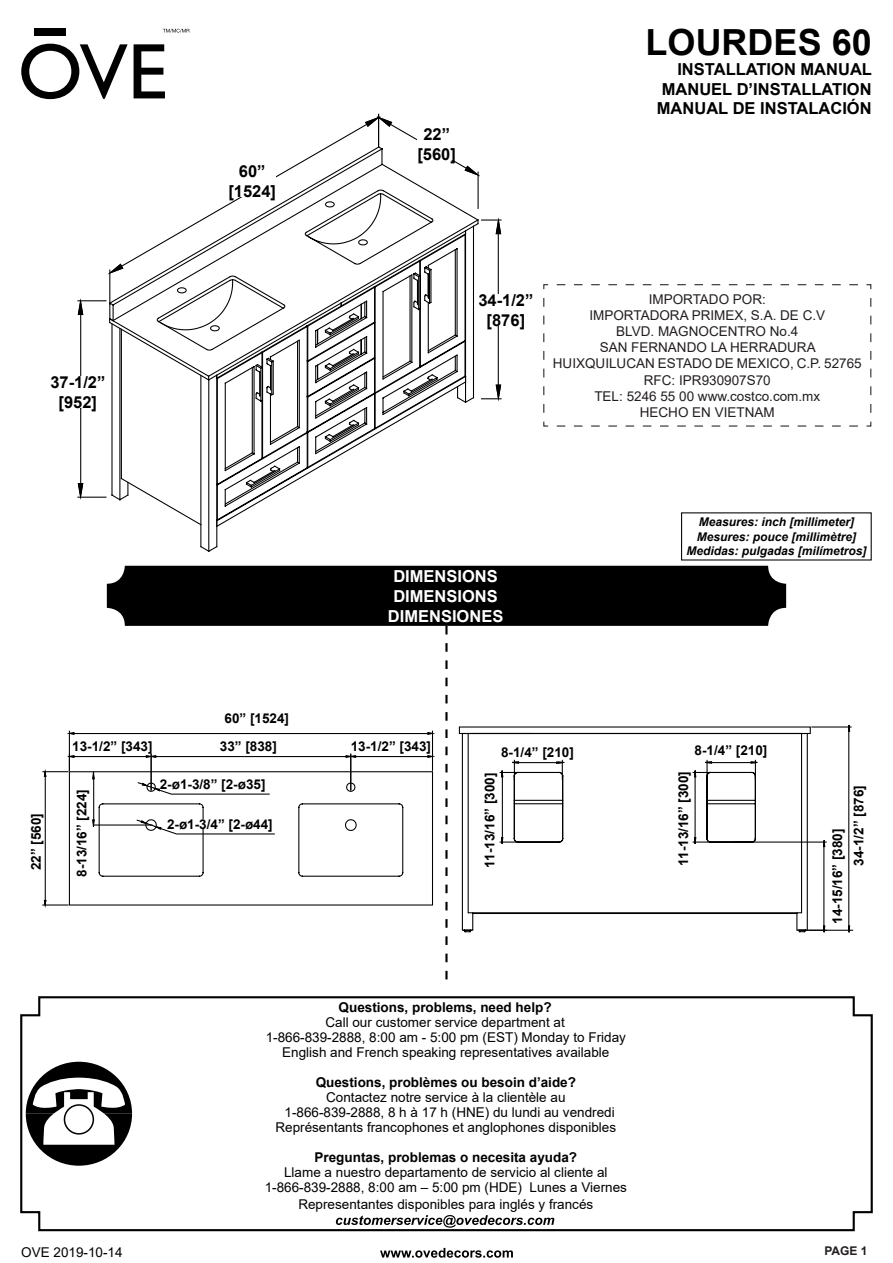
<style>
.page{position:relative;width:893px;height:1263px;background:#fff}
.page>*{position:absolute;margin:0;border:0;box-sizing:border-box;transform-origin:0 0}
.t1{font:700 36px "Arial";color:#000}
.t2{font:700 16.5px "Arial";color:#000}
.t3{font:700 16.5px "Arial";color:#fff}
.t4{font:13.5px "Arial";color:#000}
.t5{font:700 13.5px "Arial";color:#000}
.t6{font:13.5px "Arial";color:#231f20}
.t7{font:italic 700 12px "Arial";color:#000}
.t8{font:700 12px "Arial";color:#231f20}
</style>
<div class="page">
<hr style="left:69px;top:731px;width:1px;height:39px;background:#000">
<hr style="left:432px;top:731px;width:1px;height:39px;background:#000">
<hr style="left:74px;top:733px;width:354px;height:1px;background:#000">
<svg style="left:67px;top:731px;width:8px;height:4px"></svg>
<svg style="left:427px;top:731px;width:8px;height:4px"></svg>
<hr style="left:80px;top:408px;width:1px;height:75px;background:#000">
<hr style="left:80px;top:315px;width:1px;height:93px;background:#000">
<svg style="left:77px;top:482px;width:29px;height:18px"></svg>
<svg style="left:77px;top:298px;width:29px;height:18px"></svg>
<hr style="left:498px;top:234px;width:1px;height:83px;background:#000">
<hr style="left:498px;top:318px;width:1px;height:67px;background:#000">
<svg style="left:482px;top:384px;width:20px;height:17px"></svg>
<hr style="left:378px;top:114px;width:1px;height:33px;background:#000">
<svg style="left:276px;top:115px;width:226px;height:161px"></svg>
<svg style="left:108px;top:193px;width:371px;height:359px"></svg>
<svg style="left:21px;top:44px;width:107px;height:55px"></svg>
<svg style="left:134px;top:44px;width:31px;height:54px"></svg>
<div style="left:34px;top:29px;width:32px;height:7px;background:#000"></div>
<svg style="left:163px;top:29px;width:26px;height:4px"></svg>
<div style="left:107px;top:566px;width:679px;height:60px;background:#000;border-radius:18px"></div>
<svg style="left:445px;top:626px;width:3px;height:353px"></svg>
<svg style="left:20px;top:996px;width:853px;height:236px"></svg>
<svg style="left:26px;top:1062px;width:106px;height:104px"></svg>
<svg style="left:64px;top:1104px;width:30px;height:30px"></svg>
<div style="left:65px;top:1106px;width:28px;height:27px;background:#fff;border-radius:50%"></div>
<svg style="left:380px;top:1248px;width:133px;height:10px"></svg>
<svg style="left:543px;top:284px;width:329px;height:143px"></svg>
<div style="left:228px;top:165px;width:48px;height:32px;background:#fff"></div>
<div style="left:417px;top:128px;width:39px;height:32px;background:#fff"></div>
<div style="left:50px;top:376px;width:55px;height:32px;background:#fff"></div>
<div style="left:478px;top:294px;width:55px;height:32px;background:#fff"></div>
<hr style="left:800px;top:930px;width:53px;height:1px;background:#000">
<hr style="left:812px;top:726px;width:39px;height:1px;background:#000">
<hr style="left:848px;top:732px;width:1px;height:193px;background:#000">
<svg style="left:847px;top:925px;width:4px;height:8px"></svg>
<svg style="left:847px;top:725px;width:4px;height:7px"></svg>
<svg style="left:458px;top:726px;width:353px;height:8px"></svg>
<svg style="left:693px;top:727px;width:133px;height:206px"></svg>
<svg style="left:461px;top:732px;width:347px;height:201px"></svg>
<div style="left:501px;top:747px;width:73px;height:9px;background:#fff"></div>
<div style="left:485px;top:773px;width:10px;height:94px;background:#fff"></div>
<svg style="left:43px;top:754px;width:392px;height:154px"></svg>
<div style="left:77px;top:789px;width:10px;height:88px;background:#fff"></div>
<p class="t2" style="left:50px;top:371px;width:57px">37-1/2”</p>
<p class="t2" style="left:59px;top:391px;width:40px">[952]</p>
<p class="t2" style="left:239px;top:160px;width:28px">60”</p>
<p class="t2" style="left:228px;top:179px;width:49px">[1524]</p>
<p class="t2" style="left:423px;top:123px;width:28px">22”</p>
<p class="t2" style="left:417px;top:142px;width:40px">[560]</p>
<p class="t1" style="left:646px;top:17px;width:228px">LOURDES 60</p>
<p class="t2" style="left:677px;top:57px;width:196px">INSTALLATION MANUAL</p>
<p class="t2" style="left:662px;top:77px;width:211px">MANUEL D’INSTALLATION</p>
<p class="t2" style="left:657px;top:97px;width:216px">MANUAL DE INSTALACIÓN</p>
<p class="t2" style="left:478px;top:288px;width:57px">34-1/2”</p>
<p class="t2" style="left:487px;top:308px;width:40px">[876]</p>
<p class="t6" style="left:649px;top:290px;width:119px">IMPORTADO POR:</p>
<p class="t6" style="left:589px;top:306px;width:237px">IMPORTADORA PRIMEX, S.A. DE C.V</p>
<p class="t6" style="left:616px;top:322px;width:184px">BLVD. MAGNOCENTRO No.4</p>
<p class="t6" style="left:600px;top:338px;width:218px">SAN FERNANDO LA HERRADURA</p>
<p class="t6" style="left:553px;top:354px;width:310px">HUIXQUILUCAN ESTADO DE MEXICO, C.P. 52765</p>
<p class="t6" style="left:644px;top:371px;width:128px">RFC: IPR930907S70</p>
<p class="t6" style="left:594px;top:387px;width:227px">TEL: 5246 55 00 www.costco.com.mx</p>
<p class="t6" style="left:640px;top:403px;width:137px">HECHO EN VIETNAM</p>
<p class="t3" style="left:393px;top:565px;width:106px">DIMENSIONS</p>
<p class="t3" style="left:393px;top:584px;width:106px">DIMENSIONS</p>
<p class="t3" style="left:388px;top:604px;width:117px">DIMENSIONES</p>
<p class="t5" style="left:27px;top:870px;width:59px;rotate:-90deg">22” [560]</p>
<p class="t5" style="left:72px;top:736px;width:82px">13-1/2” [343]</p>
<p class="t5" style="left:72px;top:877px;width:89px;rotate:-90deg">8-13/16” [224]</p>
<p class="t5" style="left:225px;top:709px;width:66px">60” [1524]</p>
<p class="t5" style="left:220px;top:736px;width:59px">33” [838]</p>
<p class="t5" style="left:351px;top:737px;width:82px">13-1/2” [343]</p>
<p class="t5" style="left:501px;top:742px;width:74px">8-1/4” [210]</p>
<p class="t5" style="left:480px;top:867px;width:96px;rotate:-90deg">11-13/16” [300]</p>
<p class="t5" style="left:160px;top:775px;width:107px">2-ø1-3/8” [2-ø35]</p>
<p class="t5" style="left:167px;top:815px;width:107px">2-ø1-3/4” [2-ø44]</p>
<p class="t4" style="left:21px;top:1243px;width:103px">OVE 2019-10-14</p>
<p class="t5" style="left:339px;top:998px;width:215px">Questions, problems, need help?</p>
<p class="t4" style="left:325px;top:1013px;width:241px">Call our customer service department at</p>
<p class="t4" style="left:266px;top:1028px;width:362px">1-866-839-2888, 8:00 am - 5:00 pm (EST) Monday to Friday</p>
<p class="t4" style="left:282px;top:1043px;width:329px">English and French speaking representatives available</p>
<p class="t5" style="left:316px;top:1073px;width:262px">Questions, problèmes ou besoin d’aide?</p>
<p class="t4" style="left:326px;top:1088px;width:241px">Contactez notre service à la clientèle au</p>
<p class="t4" style="left:284px;top:1103px;width:332px">1-866-839-2888, 8 h à 17 h (HNE) du lundi au vendredi</p>
<p class="t4" style="left:275px;top:1118px;width:342px">Représentants francophones et anglophones disponibles</p>
<p class="t5" style="left:315px;top:1148px;width:264px">Preguntas, problemas o necesita ayuda?</p>
<p class="t4" style="left:284px;top:1163px;width:325px">Llame a nuestro departamento de servicio al cliente al</p>
<p class="t4" style="left:265px;top:1178px;width:364px">1-866-839-2888, 8:00 am – 5:00 pm (HDE) Lunes a Viernes</p>
<p class="t4" style="left:298px;top:1194px;width:296px">Representantes disponibles para inglés y francés</p>
<p class="t7" style="left:699px;top:514px;width:157px">Measures: inch [millimeter]</p>
<p class="t7" style="left:697px;top:529px;width:161px">Mesures: pouce [millimètre]</p>
<p class="t7" style="left:686px;top:543px;width:182px">Medidas: pulgadas [milímetros]</p>
<p class="t5" style="left:695px;top:740px;width:74px">8-1/4” [210]</p>
<p class="t5" style="left:674px;top:866px;width:96px;rotate:-90deg">11-13/16” [300]</p>
<p class="t5" style="left:828px;top:924px;width:97px;rotate:-90deg">14-15/16” [380]</p>
<p class="t5" style="left:849px;top:866px;width:82px;rotate:-90deg">34-1/2” [876]</p>
<p class="t8" style="left:824px;top:1242px;width:45px">PAGE 1</p>
</div>
